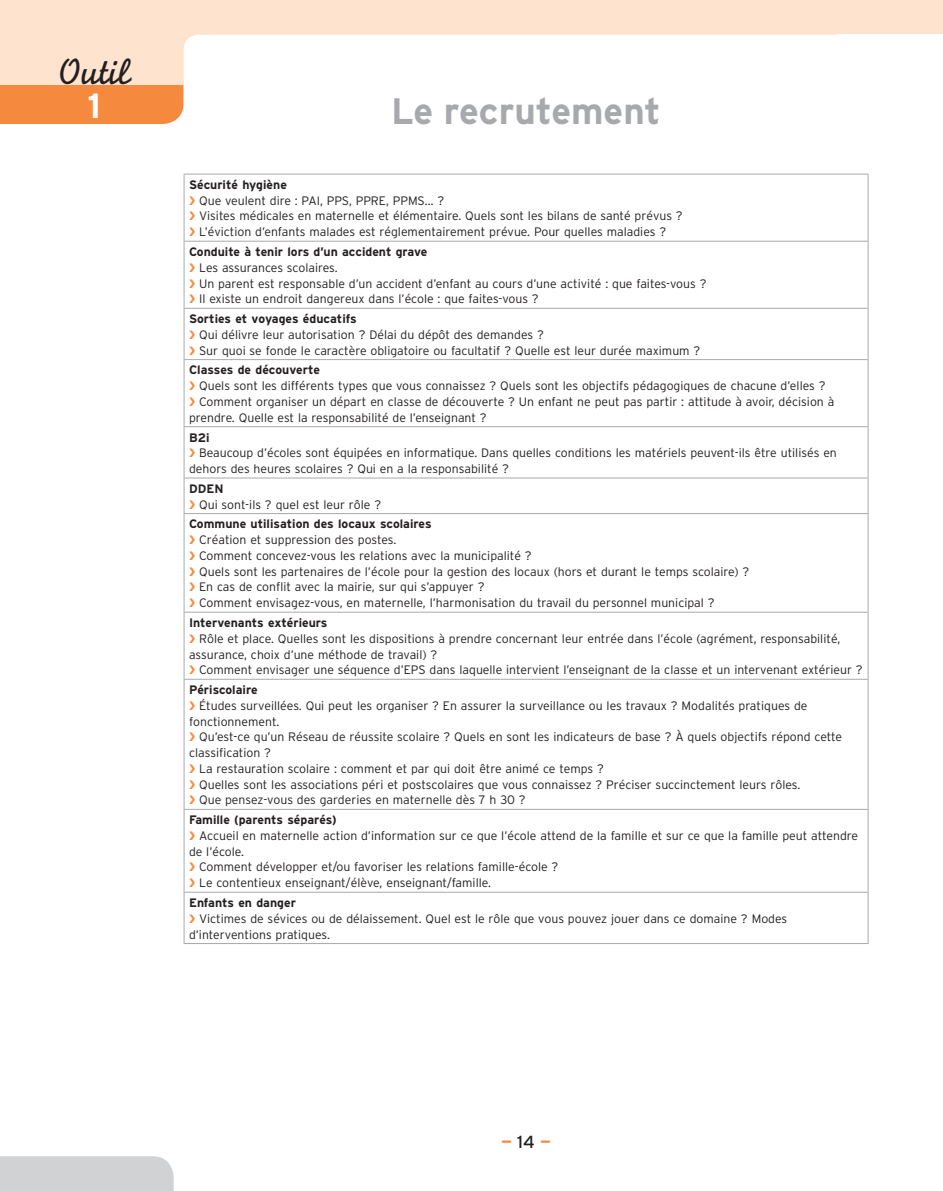
<style>
.page{position:relative;width:943px;height:1191px;background:#fff}
.page>*{position:absolute;margin:0;border:0;box-sizing:border-box;transform-origin:0 0}
.t1{font:38.5px "Monoline Script MT Std";color:#231f20}
.t2{font:700 36.75px "Interstate";color:#a8a9ad}
.t3{font:700 35px "Interstate";color:#fff}
.t4{font:700 17.5px "Interstate";color:#f5893d}
.Cas_Table_text{font:300 12.25px/15.8px "Interstate";color:#231f20}
.Cas_Table_text-2{font:700 12.25px "Interstate";color:#231f20}
.s1{color:#f5893d}
.s2{font-weight:400;color:#231f20}
</style>
<div class="page">
<div style="left:0;top:84px;width:184px;height:40px;background:#f5893d"></div>
<div style="left:0;top:0;width:943px;height:84px;background:#fee3ce"></div>
<div style="left:0;top:1156px;width:174px;height:35px;background:#d1d2d4"></div>
<div style="left:184px;top:35px;width:684px;height:89px;background:#fff;border-radius:15px"></div>
<div style="left:837px;top:35px;width:106px;height:57px;background:#fff"></div>
<hr style="left:184px;top:477px;width:684px;height:1px;background:#a8a9ad">
<hr style="left:184px;top:478px;width:1px;height:35px;background:#a8a9ad">
<hr style="left:867px;top:478px;width:1px;height:35px;background:#a8a9ad">
<hr style="left:184px;top:513px;width:684px;height:1px;background:#a8a9ad">
<hr style="left:184px;top:514px;width:1px;height:98px;background:#a8a9ad">
<hr style="left:867px;top:514px;width:1px;height:98px;background:#a8a9ad">
<hr style="left:184px;top:612px;width:684px;height:1px;background:#a8a9ad">
<hr style="left:184px;top:612px;width:1px;height:67px;background:#a8a9ad">
<hr style="left:867px;top:612px;width:1px;height:67px;background:#a8a9ad">
<hr style="left:184px;top:679px;width:684px;height:1px;background:#a8a9ad">
<hr style="left:184px;top:679px;width:1px;height:130px;background:#a8a9ad">
<hr style="left:867px;top:679px;width:1px;height:130px;background:#a8a9ad">
<hr style="left:184px;top:809px;width:684px;height:1px;background:#a8a9ad">
<hr style="left:184px;top:810px;width:1px;height:81px;background:#a8a9ad">
<hr style="left:867px;top:810px;width:1px;height:81px;background:#a8a9ad">
<hr style="left:184px;top:891px;width:684px;height:1px;background:#a8a9ad">
<hr style="left:184px;top:892px;width:1px;height:51px;background:#a8a9ad">
<hr style="left:867px;top:892px;width:1px;height:51px;background:#a8a9ad">
<hr style="left:184px;top:943px;width:684px;height:1px;background:#a8a9ad">
<hr style="left:184px;top:174px;width:684px;height:1px;background:#a8a9ad">
<hr style="left:184px;top:174px;width:1px;height:67px;background:#a8a9ad">
<hr style="left:867px;top:174px;width:1px;height:67px;background:#a8a9ad">
<hr style="left:184px;top:241px;width:684px;height:1px;background:#a8a9ad">
<hr style="left:184px;top:242px;width:1px;height:66px;background:#a8a9ad">
<hr style="left:867px;top:242px;width:1px;height:66px;background:#a8a9ad">
<hr style="left:184px;top:308px;width:684px;height:1px;background:#a8a9ad">
<hr style="left:184px;top:309px;width:1px;height:50px;background:#a8a9ad">
<hr style="left:867px;top:309px;width:1px;height:50px;background:#a8a9ad">
<hr style="left:184px;top:359px;width:684px;height:1px;background:#a8a9ad">
<hr style="left:184px;top:360px;width:1px;height:66px;background:#a8a9ad">
<hr style="left:867px;top:360px;width:1px;height:66px;background:#a8a9ad">
<hr style="left:184px;top:426px;width:684px;height:1px;background:#a8a9ad">
<hr style="left:184px;top:427px;width:1px;height:50px;background:#a8a9ad">
<hr style="left:867px;top:427px;width:1px;height:50px;background:#a8a9ad">
<h1 class="t1" style="left:57px;top:49px;width:75px">Outil</h1>
<h3 class="t3" style="left:88px;top:86px;width:15px">1</h3>
<h2 class="t2" style="left:391px;top:91px;width:271px">Le recrutement</h2>
<p class="Cas_Table_text-2" style="left:189px;top:178px;width:99px">Sécurité hygiène</p>
<p class="Cas_Table_text" style="left:189px;top:192px;width:257px"><span class="s1">❯</span> Que veulent dire : PAI, PPS, PPRE, PPMS… ?</p>
<p class="Cas_Table_text" style="left:189px;top:208px;width:495px"><span class="s1">❯</span> Visites médicales en maternelle et élémentaire. Quels sont les bilans de santé prévus ?</p>
<p class="Cas_Table_text" style="left:189px;top:224px;width:478px"><span class="s1">❯</span> L’éviction d’enfants malades est réglementairement prévue. Pour quelles maladies ?</p>
<p class="Cas_Table_text-2" style="left:189px;top:245px;width:240px">Conduite à tenir lors d’un accident grave</p>
<p class="Cas_Table_text" style="left:189px;top:259px;width:150px"><span class="s1">❯</span> Les assurances scolaires.</p>
<p class="Cas_Table_text" style="left:189px;top:275px;width:519px"><span class="s1">❯</span> Un parent est responsable d’un accident d’enfant au cours d’une activité : que faites-vous ?</p>
<p class="Cas_Table_text" style="left:189px;top:291px;width:351px"><span class="s1">❯</span> Il existe un endroit dangereux dans l’école : que faites-vous ?</p>
<p class="Cas_Table_text-2" style="left:189px;top:312px;width:169px">Sorties et voyages éducatifs</p>
<p class="Cas_Table_text" style="left:189px;top:326px;width:356px"><span class="s1">❯</span> Qui délivre leur autorisation ? Délai du dépôt des demandes ?</p>
<p class="Cas_Table_text" style="left:189px;top:342px;width:513px"><span class="s1">❯</span> Sur quoi se fonde le caractère obligatoire ou facultatif ? Quelle est leur durée maximum ?</p>
<p class="Cas_Table_text-2" style="left:189px;top:363px;width:132px">Classes de découverte</p>
<p class="Cas_Table_text" style="left:189px;top:378px;width:638px"><span class="s1">❯</span> Quels sont les différents types que vous connaissez ? Quels sont les objectifs pédagogiques de chacune d’elles ?</p>
<p class="Cas_Table_text" style="left:189px;top:394px;width:647px"><span class="s1">❯</span> Comment organiser un départ en classe de découverte ? Un enfant ne peut pas partir : attitude à avoir, décision à prendre. Quelle est la responsabilité de l’enseignant ?</p>
<p class="Cas_Table_text-2" style="left:189px;top:430px;width:22px">B2i</p>
<p class="Cas_Table_text" style="left:189px;top:445px;width:649px"><span class="s1">❯</span> Beaucoup d’écoles sont équipées en informatique. Dans quelles conditions les matériels peuvent-ils être utilisés en dehors des heures scolaires ? Qui en a la responsabilité ?</p>
<p class="Cas_Table_text-2" style="left:189px;top:482px;width:36px">DDEN</p>
<p class="Cas_Table_text" style="left:189px;top:496px;width:194px"><span class="s1">❯</span> Qui sont-ils ? quel est leur rôle ?</p>
<p class="Cas_Table_text-2" style="left:189px;top:517px;width:244px">Commune utilisation des locaux scolaires</p>
<p class="Cas_Table_text" style="left:189px;top:532px;width:209px"><span class="s1">❯</span> Création et suppression des postes.</p>
<p class="Cas_Table_text" style="left:189px;top:547px;width:344px"><span class="s1">❯</span> Comment concevez-vous les relations avec la municipalité ?</p>
<p class="Cas_Table_text" style="left:189px;top:563px;width:562px"><span class="s1">❯</span> Quels sont les partenaires de l’école pour la gestion des locaux (hors et durant le temps scolaire) ?</p>
<p class="Cas_Table_text" style="left:189px;top:579px;width:297px"><span class="s1">❯</span> En cas de conflit avec la mairie, sur qui s’appuyer ?</p>
<p class="Cas_Table_text" style="left:189px;top:595px;width:527px"><span class="s1">❯</span> Comment envisagez-vous, en maternelle, l’harmonisation du travail du personnel municipal ?</p>
<p class="Cas_Table_text-2" style="left:189px;top:616px;width:140px">Intervenants extérieurs</p>
<p class="Cas_Table_text" style="left:189px;top:630px;width:653px"><span class="s1">❯</span> Rôle et place. Quelles sont les dispositions à prendre concernant leur entrée dans l’école (agrément, responsabilité, assurance, choix d’une méthode de travail) ?</p>
<p class="Cas_Table_text" style="left:189px;top:662px;width:675px"><span class="s1">❯</span> Comment envisager une séquence d’EPS dans laquelle intervient l’enseignant de la classe et un intervenant extérieur ?</p>
<p class="Cas_Table_text-2" style="left:189px;top:683px;width:70px">Périscolaire</p>
<p class="Cas_Table_text" style="left:189px;top:697px;width:620px"><span class="s1">❯</span> Études surveillées. Qui peut les organiser ? En assurer la surveillance ou les travaux ? Modalités pratiques de fonctionnement.</p>
<p class="Cas_Table_text" style="left:189px;top:729px;width:654px"><span class="s1">❯</span> Qu’est-ce qu’un Réseau de réussite scolaire ? Quels en sont les indicateurs de base ? À quels objectifs répond cette classification ?</p>
<p class="Cas_Table_text" style="left:189px;top:760px;width:416px"><span class="s1">❯</span> La restauration scolaire : comment et par qui doit être animé ce temps ?</p>
<p class="Cas_Table_text" style="left:189px;top:776px;width:613px"><span class="s1">❯</span> Quelles sont les associations péri et postscolaires que vous connaissez ? Préciser succinctement leurs rôles.</p>
<p class="Cas_Table_text" style="left:189px;top:792px;width:338px"><span class="s1">❯</span> Que pensez-vous des garderies en maternelle dès 7 h 30 ?</p>
<p class="Cas_Table_text-2" style="left:189px;top:813px;width:149px">Famille (parents séparés)</p>
<p class="Cas_Table_text" style="left:189px;top:827px;width:670px"><span class="s1">❯</span> Accueil en maternelle action d’information sur ce que l’école attend de la famille et sur ce que la famille peut attendre de l’école.</p>
<p class="Cas_Table_text" style="left:189px;top:859px;width:371px"><span class="s1">❯</span> Comment développer et/ou favoriser les relations famille-école ?</p>
<p class="Cas_Table_text" style="left:189px;top:875px;width:303px"><span class="s1">❯</span> Le contentieux enseignant/élève, enseignant/famille.</p>
<p class="Cas_Table_text-2" style="left:189px;top:896px;width:108px">Enfants en danger</p>
<p class="Cas_Table_text" style="left:189px;top:910px;width:600px"><span class="s1">❯</span> Victimes de sévices ou de délaissement. Quel est le rôle que vous pouvez jouer dans ce domaine ? Modes d’interventions pratiques.</p>
<h3 class="t4" style="left:501px;top:1132px;width:51px">—<span class="s2">14</span>—</h3>
</div>
